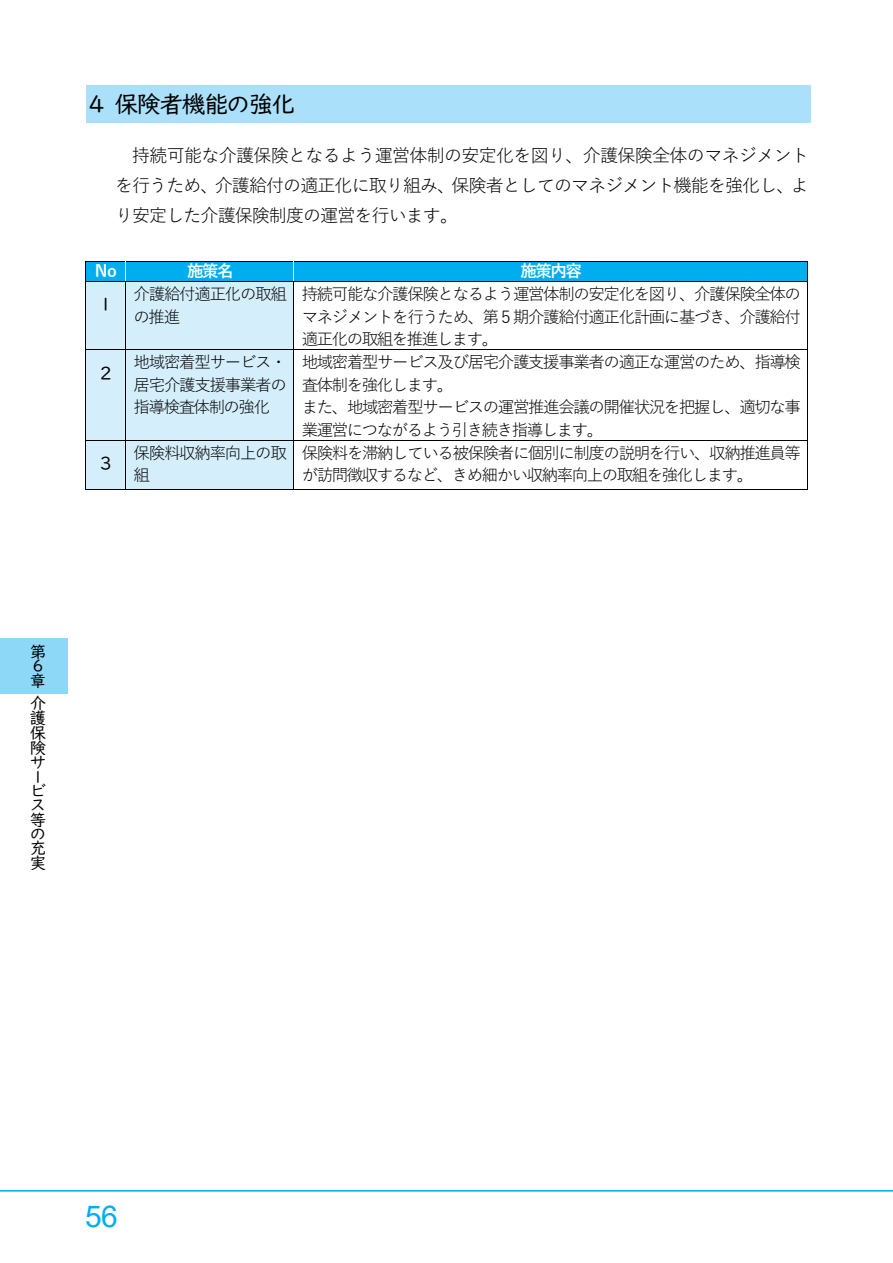
<style>
.page{position:relative;width:893px;height:1263px;background:#fff}
.page>*{position:absolute;margin:0;border:0;box-sizing:border-box;transform-origin:0 0}
.t1{font:30px "Arial";color:#00aeef}
.t2{font:24px "UD Digi Kyokasho NK R";letter-spacing:-.065em;color:#000}
.t3{font:18px/30.2px "Yu Gothic";letter-spacing:-.05em;color:#000;text-align:justify}
.t4{font:18px "UD Digi Kyokasho NK R";color:#000}
.t5{font:16.5px/22.5px "Yu Gothic";letter-spacing:-.085em;color:#000}
.t6{font:16.5px/14.5px "UD Digi Kyokasho NK R";color:#000}
.t7{font:700 16.5px "Yu Gothic";letter-spacing:-.085em;color:#fff}
</style>
<div class="page">
<hr style="left:0;top:1190px;width:893px;height:1px;background:#00aeef">
<div style="left:0;top:638px;width:68px;height:55px;background:#8dd7f7"></div>
<div style="left:86px;top:85px;width:724px;height:37px;background:#aae0f9"></div>
<div style="left:86px;top:262px;width:39px;height:19px;background:#00aeef"></div>
<div style="left:126px;top:262px;width:167px;height:19px;background:#00aeef"></div>
<div style="left:294px;top:262px;width:513px;height:19px;background:#00aeef"></div>
<hr style="left:85px;top:261px;width:723px;height:1px;background:#000">
<svg style="left:85px;top:262px;width:1px;height:19px"></svg>
<svg style="left:807px;top:262px;width:1px;height:19px"></svg>
<div style="left:86px;top:282px;width:39px;height:67px;background:#d4effb"></div>
<div style="left:126px;top:282px;width:167px;height:67px;background:#d4effb"></div>
<hr style="left:85px;top:281px;width:723px;height:1px;background:#000">
<hr style="left:85px;top:282px;width:1px;height:67px;background:#000">
<hr style="left:125px;top:282px;width:1px;height:67px;background:#000">
<hr style="left:293px;top:282px;width:1px;height:67px;background:#000">
<hr style="left:807px;top:282px;width:1px;height:67px;background:#000">
<div style="left:86px;top:350px;width:39px;height:90px;background:#d4effb"></div>
<div style="left:126px;top:350px;width:167px;height:90px;background:#d4effb"></div>
<hr style="left:85px;top:349px;width:723px;height:1px;background:#000">
<hr style="left:85px;top:350px;width:1px;height:90px;background:#000">
<hr style="left:125px;top:350px;width:1px;height:90px;background:#000">
<hr style="left:293px;top:350px;width:1px;height:90px;background:#000">
<hr style="left:807px;top:350px;width:1px;height:90px;background:#000">
<div style="left:86px;top:441px;width:39px;height:48px;background:#d4effb"></div>
<div style="left:126px;top:441px;width:167px;height:48px;background:#d4effb"></div>
<hr style="left:85px;top:440px;width:723px;height:1px;background:#000">
<hr style="left:85px;top:441px;width:1px;height:49px;background:#000">
<hr style="left:85px;top:489px;width:40px;height:1px;background:#000">
<hr style="left:125px;top:441px;width:1px;height:49px;background:#000">
<hr style="left:126px;top:489px;width:167px;height:1px;background:#000">
<hr style="left:293px;top:441px;width:1px;height:49px;background:#000">
<hr style="left:294px;top:489px;width:513px;height:1px;background:#000">
<hr style="left:807px;top:441px;width:1px;height:49px;background:#000">
<h2 class="t2" style="left:88px;top:92px;width:209px">４ 保険者機能の強化</h2>
<p class="t3" style="left:115px;top:141px;width:695px;text-indent:17px">持続可能な介護保険となるよう運営体制の安定化を図り、介護保険全体のマネジメントを⾏うため、介護給付の適正化に取り組み、保険者としてのマネジメント機能を強化し、より安定した介護保険制度の運営を⾏います。</p>
<p class="t7" style="left:95px;top:263px;width:23px">No</p>
<p class="t7" style="left:187px;top:263px;width:48px">施策名</p>
<p class="t7" style="left:521px;top:263px;width:63px">施策内容</p>
<p class="t4" style="left:100px;top:296px;width:13px">1</p>
<p class="t5" style="left:134px;top:283px;width:155px">介護給付適正化の取組の推進</p>
<p class="t5" style="left:302px;top:283px;width:501px;text-align:justify">持続可能な介護保険となるよう運営体制の安定化を図り、介護保険全体のマネジメントを⾏うため、第５期介護給付適正化計画に基づき、介護給付適正化の取組を推進します。</p>
<p class="t4" style="left:100px;top:364px;width:13px">2</p>
<p class="t5" style="left:134px;top:352px;width:155px;text-align:justify">地域密着型サービス・居宅介護⽀援事業者の指導検査体制の強化</p>
<p class="t5" style="left:302px;top:352px;width:501px">地域密着型サービス及び居宅介護⽀援事業者の適正な運営のため、指導検査体制を強化します。<br>また、地域密着型サービスの運営推進会議の開催状況を把握し、適切な事業運営につながるよう引き続き指導します。</p>
<p class="t4" style="left:100px;top:455px;width:13px">３</p>
<p class="t5" style="left:134px;top:442px;width:155px">保険料収納率向上の取組</p>
<p class="t5" style="left:302px;top:442px;width:501px">保険料を滞納している被保険者に個別に制度の説明を⾏い、収納推進員等が訪問徴収するなど、きめ細かい収納率向上の取組を強化します。</p>
<p class="t6" style="left:30px;top:646px;width:18px;line-height:15px">第<br>６</p>
<p class="t6" style="left:30px;top:670px;width:18px;line-height:22.6px">章介</p>
<p class="t6" style="left:30px;top:712px;width:18px;text-align:justify">護保険サービス等の充実</p>
<h1 class="t1" style="left:85px;top:1200px;width:34px">56</h1>
</div>
